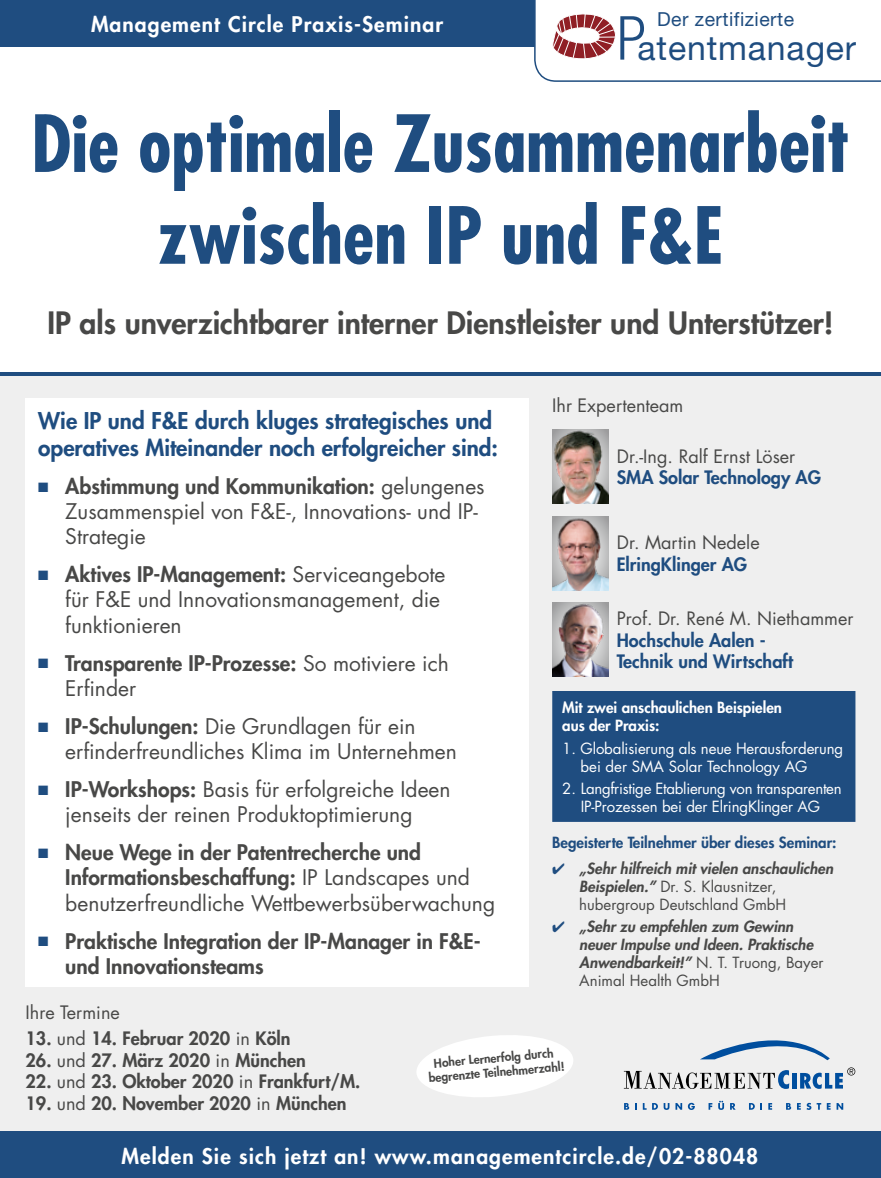
<style>
.page{position:relative;width:881px;height:1178px;background:#fff}
.page>*{position:absolute;margin:0;border:0;box-sizing:border-box;transform-origin:0 0}
.t1{font:700 condensed 76.5px/91.8px "Futura Std";color:#1f4d80;text-align:center}
.t2{font:33.75px "Helvetica Neue LT Std";letter-spacing:.025em;color:#1f4d80}
.t3{font:800 30px "Futura Std";color:#484847}
.t4{font:800 22.5px/27px "Futura Std";color:#1f4d80}
.t5{font:21px/25.2px "Futura Std";color:#484847}
.t6{font:800 21px/25.2px "Futura Std";color:#484847}
.t7{font:800 21px "Futura Std";letter-spacing:.05em;color:#fff}
.t8{font:19.35px "Helvetica Neue LT Std";letter-spacing:.025em;color:#1f4d80}
.t9{font:800 18px "Futura Std";color:#484847}
.t10{font:18px "Futura Std";color:#484847}
.t11{font:800 18px/21.6px "Futura Std";color:#1f4d80}
.t12{font:italic 800 15px/18px "Futura Std";color:#484847}
.t13{font:15px/18px "Futura Std";letter-spacing:-.01em;color:#fff}
.t14{font:800 15px/18px "Futura Std";color:#fff}
.t15{font:800 15px "Futura Std";color:#1f4d80}
.t16{font:800 12px/14.4px "Futura Std";color:#484847;text-align:center}
.s1{font-family:"Helvetica Neue LT Pro";font-weight:300;font-stretch:condensed;font-size:60.75px}
.s2{color:#1f4d80}
.s3{font-weight:800}
.s4{font-weight:400}
.s5{font-weight:400;font-style:normal}
</style>
<div class="page">
<div style="left:0;top:373px;width:880px;height:805px;background:#efefef"></div>
<div style="left:0;top:1132px;width:880px;height:46px;background:#1f4d80"></div>
<svg style="left:417px;top:1035px;width:156px;height:62px"></svg>
<hr style="left:0;top:372px;width:880px;height:3px;background:#1f4d80">
<div style="left:0;top:0;width:880px;height:47px;background:#1f4d80"></div>
<div style="left:552px;top:692px;width:302px;height:129px;background:#1f4d80"></div>
<div style="left:552px;top:691px;width:303px;height:131px;border:2px solid #1f4d80"></div>
<div style="left:26px;top:398px;width:502px;height:588px;background:#fff"></div>
<img style="left:552px;top:602px;width:56px;height:74px">
<img style="left:552px;top:516px;width:56px;height:74px">
<img style="left:552px;top:429px;width:56px;height:74px">
<svg style="left:534px;top:0;width:346px;height:82px"></svg>
<div style="left:791px;top:1073px;width:5px;height:15px;background:#004e9e"></div>
<svg style="left:623px;top:1070px;width:166px;height:19px"></svg>
<svg style="left:700px;top:1040px;width:129px;height:20px"></svg>
<svg style="left:800px;top:1067px;width:55px;height:22px"></svg>
<svg style="left:624px;top:1103px;width:12px;height:7px"></svg>
<svg style="left:642px;top:1103px;width:15px;height:7px"></svg>
<svg style="left:663px;top:1103px;width:6px;height:7px"></svg>
<svg style="left:675px;top:1103px;width:19px;height:7px"></svg>
<svg style="left:708px;top:1103px;width:4px;height:7px"></svg>
<svg style="left:718px;top:1101px;width:5px;height:9px"></svg>
<svg style="left:730px;top:1103px;width:5px;height:7px"></svg>
<svg style="left:749px;top:1103px;width:5px;height:7px"></svg>
<svg style="left:760px;top:1103px;width:2px;height:7px"></svg>
<svg style="left:768px;top:1103px;width:3px;height:7px"></svg>
<svg style="left:786px;top:1103px;width:4px;height:7px"></svg>
<svg style="left:797px;top:1103px;width:3px;height:7px"></svg>
<svg style="left:806px;top:1103px;width:14px;height:7px"></svg>
<svg style="left:826px;top:1103px;width:4px;height:7px"></svg>
<svg style="left:836px;top:1103px;width:6px;height:7px"></svg>
<p class="t7" style="left:91px;top:11px;width:353px">Management Circle Praxis-Seminar</p>
<p class="t8" style="left:656px;top:7px;width:138px">Der zertifizierte</p>
<h2 class="t2" style="left:616px;top:27px;width:241px"><span class="s1">P</span>atentmanager</h2>
<h1 class="t1" style="left:31px;top:98px;width:820px">Die optimale Zusammenarbeit zwischen IP und F&amp;E</h1>
<h3 class="t3" style="left:47px;top:304px;width:787px">IP als unverzichtbarer interner Dienstleister und Unterstützer!</h3>
<p class="t4" style="left:38px;top:407px;width:461px">Wie IP und F&amp;E durch kluges strategisches und operatives Miteinander noch erfolgreicher sind:</p>
<p class="t5" style="left:65px;top:474px;width:420px;text-indent:-27px"><span class="s2">■</span> <span class="s3">Abstimmung und Kommunikation:</span> gelungenes<br>Zusammenspiel von F&amp;E-, Innovations- und IP-<br>Strategie</p>
<p class="t5" style="left:65px;top:562px;width:381px;text-indent:-27px"><span class="s2">■</span> <span class="s3">Aktives IP-Management:</span> Serviceangebote für F&amp;E und Innovationsmanagement, die funktionieren</p>
<p class="t6" style="left:65px;top:650px;width:385px;text-indent:-27px"><span class="s2">■</span> Transparente IP-Prozesse: <span class="s4">So motiviere ich<br>Erfinder</span></p>
<p class="t5" style="left:65px;top:714px;width:393px;text-indent:-27px"><span class="s2">■</span> <span class="s3">IP-Schulungen:</span> Die Grundlagen für ein erfinderfreundliches Klima im Unternehmen</p>
<p class="t5" style="left:38px;top:777px;width:413px;text-align:center"><span class="s2">■</span> <span class="s3">IP-Workshops:</span> Basis für erfolgreiche Ideen jenseits der reinen Produktoptimierung</p>
<p class="t5" style="left:65px;top:840px;width:431px;text-indent:-27px"><span class="s2">■</span> <span class="s3">Neue Wege in der Patentrecherche und<br>Informationsbeschaffung:</span> IP Landscapes und benutzerfreundliche Wettbewerbsüberwachung</p>
<p class="t6" style="left:65px;top:928px;width:417px;text-indent:-27px"><span class="s2">■</span> Praktische Integration der IP-Manager in F&amp;E&shy;und Innovationsteams</p>
<p class="t10" style="left:552px;top:394px;width:133px">Ihr Expertenteam</p>
<p class="t10" style="left:616px;top:445px;width:180px">Dr.-Ing. Ralf Ernst Löser</p>
<p class="t11" style="left:616px;top:467px;width:206px">SMA Solar Technology AG</p>
<p class="t10" style="left:616px;top:531px;width:144px">Dr. Martin Nedele</p>
<p class="t11" style="left:616px;top:553px;width:132px">ElringKlinger AG</p>
<p class="t10" style="left:616px;top:607px;width:238px">Prof. Dr. René M. Niethammer</p>
<p class="t11" style="left:616px;top:629px;width:177px">Hochschule Aalen -<br>Technik und Wirtschaft</p>
<p class="t14" style="left:562px;top:699px;width:221px">Mit zwei anschaulichen Beispielen aus der Praxis:</p>
<p class="t13" style="left:580px;top:739px;width:264px;text-indent:-18px">1. Globalisierung als neue Herausforderung bei der SMA Solar Technology AG</p>
<p class="t13" style="left:562px;top:779px;width:281px;text-align:center">2. Langfristige Etablierung von transparenten<br>IP-Prozessen bei der ElringKlinger AG</p>
<p class="t15" style="left:552px;top:833px;width:286px">Begeisterte Teilnehmer über dieses Seminar:</p>
<p class="t12" style="left:579px;top:860px;width:255px;text-indent:-27px"><span class="s2">✔</span> „Sehr hilfreich mit vielen anschaulichen<br>Beispielen.” <span class="s5">Dr. S. Klausnitzer, hubergroup Deutschland GmbH</span></p>
<p class="t12" style="left:579px;top:918px;width:246px;text-indent:-27px"><span class="s2">✔</span> „Sehr zu empfehlen zum Gewinn neuer Impulse und Ideen. Praktische<br>Anwendbarkeit!” <span class="s5">N. T. Truong, Bayer<br>Animal Health GmbH</span></p>
<p class="t10" style="left:26px;top:1001px;width:96px">Ihre Termine</p>
<p class="t9" style="left:26px;top:1027px;width:266px">13. <span class="s4">und</span> 14. Februar 2020 <span class="s4">in</span> Köln</p>
<p class="t9" style="left:26px;top:1049px;width:282px">26. <span class="s4">und</span> 27. März 2020 <span class="s4">in</span> München</p>
<p class="t9" style="left:26px;top:1070px;width:336px">22. <span class="s4">und</span> 23. Oktober 2020 <span class="s4">in</span> Frankfurt/M.</p>
<p class="t9" style="left:26px;top:1092px;width:322px">19. <span class="s4">und</span> 20. November 2020 <span class="s4">in</span> München</p>
<p class="t16" style="left:426px;top:1056px;width:138px;rotate:-5deg">Hoher Lernerfolg durch begrenzte Teilnehmerzahl!</p>
<p class="t7" style="left:121px;top:1143px;width:638px">Melden Sie sich jetzt an! www.managementcircle.de/02-88048</p>
</div>
